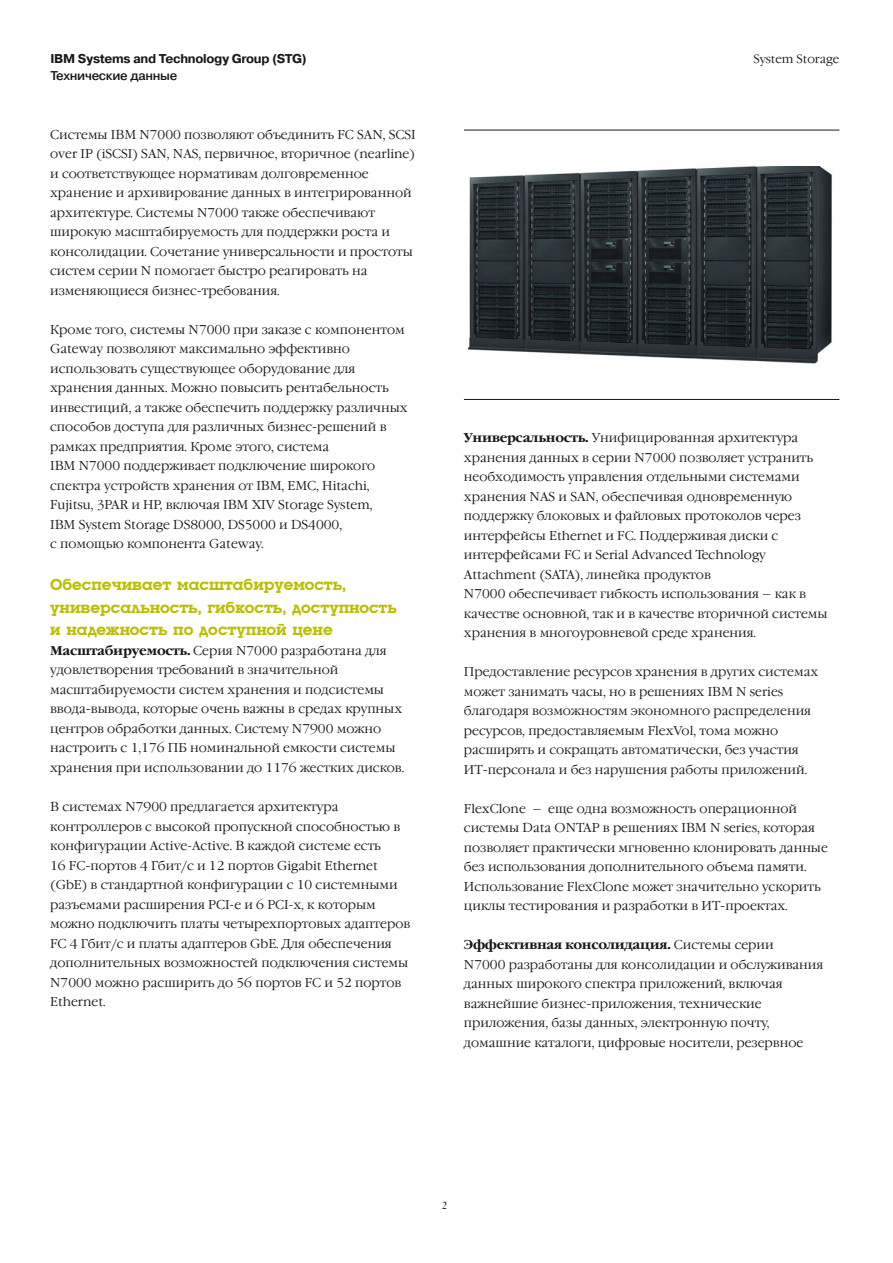
<style>
.page{position:relative;width:893px;height:1263px;background:#fff}
.page>*{position:absolute;margin:0;border:0;box-sizing:border-box;transform-origin:0 0}
.t1{font:600 16.5px/22.5px "Luga";color:#bcbe00}
.t2{font:300 12.75px/19.5px "Garamond C";color:#1a171c}
.t3{font:12.75px "Pragmatica Bold C";letter-spacing:-.025em;color:#1a171c}
.t4{font:12.75px "Pragmatica Medium C";letter-spacing:-.025em;color:#1a171c}
.t5{font:300 12px "Garamond C";color:#1a171c}
.t6{font:10.5px "Janson Text";color:#1a171c}
.s1{font-weight:700}
.s2{font-family:"Helvetica Neue"}
</style>
<div class="page">
<img style="left:469px;top:166px;width:363px;height:197px">
<hr style="left:464px;top:130px;width:375px;height:1px;background:#1a171c">
<hr style="left:464px;top:399px;width:375px;height:1px;background:#1a171c">
<p class="t3" style="left:50px;top:54px;width:258px">IBM Systems and Technology Group (STG)</p>
<p class="t4" style="left:50px;top:71px;width:128px">Технические данные</p>
<p class="t2" style="left:50px;top:126px;width:367px">Системы IBM N7000 позволяют объединить FC SAN, SCSI over IP (iSCSI) SAN, NAS, первичное, вторичное (nearline) и соответствующее нормативам долговременное хранение и архивирование данных в интегрированной архитектуре. Системы N7000 также обеспечивают широкую масштабируемость для поддержки роста и консолидации. Сочетание универсальности и простоты систем серии N помогает быстро реагировать на изменяющиеся бизнес-требования.</p>
<p class="t2" style="left:50px;top:321px;width:359px">Кроме того, системы N7000 при заказе с компонентом Gateway позволяют максимально эффективно использовать существующее оборудование для хранения данных. Можно повысить рентабельность инвестиций, а также обеспечить поддержку различных способов доступа для различных бизнес-решений в рамках предприятия. Кроме этого, система<br>IBM N7000 поддерживает подключение широкого спектра устройств хранения от IBM, EMC, Hitachi, Fujitsu, 3PAR и HP, включая IBM XIV Storage System,<br>IBM System Storage DS8000, DS5000 и DS4000,<br>с помощью компонента Gateway.</p>
<h2 class="t1" style="left:50px;top:575px;width:348px">Обеспечивает масштабируемость, универсальность, гибкость, доступность и надежность по доступной цене</h2>
<p class="t2" style="left:50px;top:642px;width:356px"><span class="s1">Масштабируемость.</span> Серия N7000 разработана для удовлетворения требований в значительной масштабируемости систем хранения и подсистемы ввода-вывода, которые очень важны в средах крупных центров обработки данных. Систему N7900 можно настроить с 1,176 ПБ номинальной емкости системы хранения при использовании до 1176 жестких дисков.</p>
<p class="t2" style="left:50px;top:798px;width:362px">В системах N7900 предлагается архитектура контроллеров с высокой пропускной способностью в конфигурации Active<span class="s2">-</span>Active. В каждой системе есть<br>16 FC-портов 4 Гбит/с и 12 портов Gigabit Ethernet (GbE) в стандартной конфигурации с 10 системными разъемами расширения PCI<span class="s2">-</span>e и 6 PCI<span class="s2">-</span>x, к которым можно подключить платы четырехпортовых адаптеров FC 4 Гбит/с и платы адаптеров GbE. Для обеспечения дополнительных возможностей подключения системы N7000 можно расширить до 56 портов FC и 52 портов Ethernet.</p>
<p class="t5" style="left:753px;top:54px;width:88px">System Storage</p>
<p class="t2" style="left:464px;top:429px;width:365px"><span class="s1">Универсальность.</span> Унифицированная архитектура хранения данных в серии N7000 позволяет устранить необходимость управления отдельными системами хранения NAS и SAN, обеспечивая одновременную поддержку блоковых и файловых протоколов через интерфейсы Ethernet и FC. Поддерживая диски с интерфейсами FC и Serial Advanced Technology Attachment (SATA), линейка продуктов<br>N7000 обеспечивает гибкость использования – как в качестве основной, так и в качестве вторичной системы хранения в многоуровневой среде хранения.</p>
<p class="t2" style="left:464px;top:663px;width:356px">Предоставление ресурсов хранения в других системах может занимать часы, но в решениях IBM N series благодаря возможностям экономного распределения ресурсов, предоставляемым FlexVol, тома можно расширять и сокращать автоматически, без участия ИТ-персонала и без нарушения работы приложений.</p>
<p class="t2" style="left:464px;top:800px;width:365px">FlexClone – еще одна возможность операционной системы Data ONTAP в решениях IBM N series, которая позволяет практически мгновенно клонировать данные без использования дополнительного объема памяти.<br>Использование FlexClone может значительно ускорить циклы тестирования и разработки в ИТ-проектах.</p>
<p class="t2" style="left:464px;top:936px;width:361px"><span class="s1">Эффективная консолидация.</span> Системы серии<br>N7000 разработаны для консолидации и обслуживания данных широкого спектра приложений, включая важнейшие бизнес-приложения, технические приложения, базы данных, электронную почту, домашние каталоги, цифровые носители, резервное</p>
<p class="t6" style="left:442px;top:1201px;width:7px">2</p>
</div>
